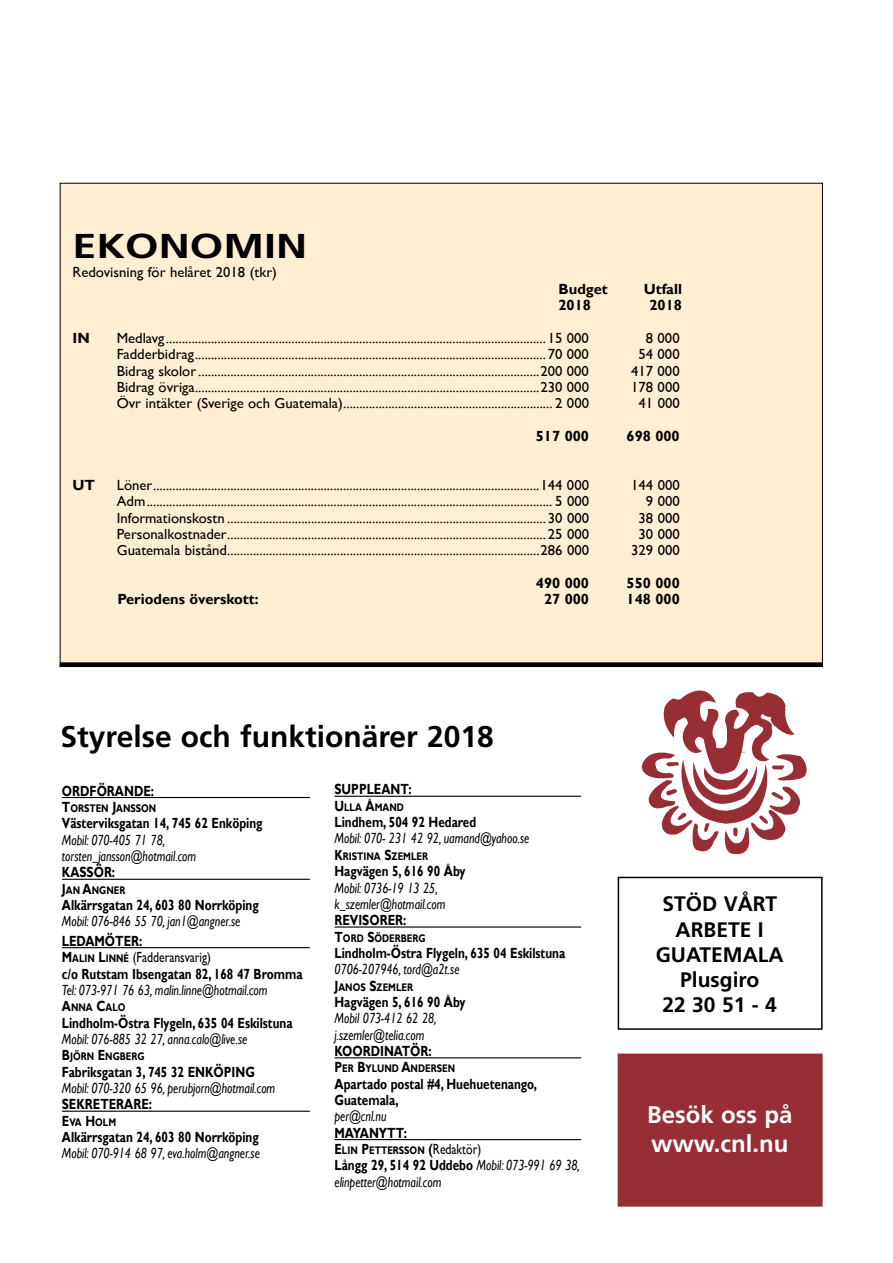
<style>
.page{position:relative;width:893px;height:1263px;background:#fff}
.page>*{position:absolute;margin:0;border:0;box-sizing:border-box;transform-origin:0 0}
.t1{font:700 34.5px "Frutiger";color:#000;scale:1.25 1}
.t2{font:700 30px "Frutiger";color:#000}
.t3{font:700 24px/28.8px "Frutiger";color:#fff}
.t4{font:700 21px/25.2px "Frutiger";color:#000;text-align:center}
.t5{font:14.7px "Gill Sans";color:#000}
.t6{font:700 14.7px/16.4px "Gill Sans";color:#000;scale:.8 1}
.t7{font:italic 14.7px/16.4px "Gill Sans";color:#000;scale:.8 1}
.t8{font:700 14.7px "Gill Sans";color:#000}
.t9{font:700 10.95px "Gill Sans";color:#000;scale:.8 1}
.s1{font-size:14.7px}
.s2{font-weight:400;font-size:14.7px}
.s3{font-weight:700;font-style:normal}
.s4{font-style:inherit}
.s5{font-size:10.95px}
.s6{font-weight:400}
</style>
<div class="page">
<div style="left:60px;top:183px;width:762px;height:483px;background:#ffeed2"></div>
<div style="left:60px;top:662px;width:763px;height:5px;background:#000"></div>
<hr style="left:62px;top:797px;width:248px;height:1px;background:#000">
<hr style="left:62px;top:879px;width:248px;height:1px;background:#000">
<hr style="left:62px;top:947px;width:248px;height:1px;background:#000">
<hr style="left:62px;top:1111px;width:248px;height:1px;background:#000">
<hr style="left:334px;top:796px;width:247px;height:1px;background:#000">
<hr style="left:334px;top:926px;width:247px;height:1px;background:#000">
<hr style="left:334px;top:1057px;width:247px;height:1px;background:#000">
<hr style="left:334px;top:1139px;width:247px;height:1px;background:#000">
<div style="left:618px;top:877px;width:205px;height:153px;border:2px solid #000"></div>
<div style="left:618px;top:1053px;width:205px;height:153px;background:#962e34;border:2px solid #962e34"></div>
<img style="left:641px;top:690px;width:166px;height:165px">
<h1 class="t1" style="left:72px;top:226px;width:189px">EKONOMIN</h1>
<p class="t5" style="left:72px;top:264px;width:206px">Redovisning för helåret 2018 (tkr)</p>
<p class="t8" style="left:558px;top:280px;width:51px">Budget</p>
<p class="t8" style="left:644px;top:280px;width:40px">Utfall</p>
<p class="t8" style="left:558px;top:296px;width:34px">2018</p>
<p class="t8" style="left:649px;top:296px;width:34px">2018</p>
<p class="t8" style="left:72px;top:329px;width:19px">IN</p>
<p class="t5" style="left:117px;top:329px;width:474px">Medlavg...................................................................................................................... 15 000</p>
<p class="t5" style="left:646px;top:329px;width:35px">8 000</p>
<p class="t5" style="left:117px;top:346px;width:474px">Fadderbidrag.............................................................................................................70 000</p>
<p class="t5" style="left:638px;top:346px;width:43px">54 000</p>
<p class="t5" style="left:117px;top:362px;width:474px">Bidrag skolor..........................................................................................................200 000</p>
<p class="t5" style="left:631px;top:362px;width:50px">417 000</p>
<p class="t5" style="left:117px;top:378px;width:474px">Bidrag övriga...........................................................................................................230 000</p>
<p class="t5" style="left:631px;top:378px;width:50px">178 000</p>
<p class="t5" style="left:117px;top:395px;width:474px">Övr intäkter (Sverige och Guatemala)................................................................. 2 000</p>
<p class="t5" style="left:638px;top:395px;width:43px">41 000</p>
<p class="t8" style="left:536px;top:427px;width:55px">517 000</p>
<p class="t8" style="left:627px;top:427px;width:55px">698 000</p>
<p class="t8" style="left:73px;top:476px;width:24px">UT</p>
<p class="t5" style="left:117px;top:476px;width:474px">Löner........................................................................................................................144 000</p>
<p class="t5" style="left:631px;top:476px;width:50px">144 000</p>
<p class="t5" style="left:117px;top:493px;width:474px">Adm.............................................................................................................................. 5 000</p>
<p class="t5" style="left:646px;top:493px;width:35px">9 000</p>
<p class="t5" style="left:117px;top:509px;width:474px">Informationskostn ...................................................................................................30 000</p>
<p class="t5" style="left:638px;top:509px;width:43px">38 000</p>
<p class="t5" style="left:117px;top:525px;width:474px">Personalkostnader...................................................................................................25 000</p>
<p class="t5" style="left:638px;top:525px;width:43px">30 000</p>
<p class="t5" style="left:117px;top:542px;width:474px">Guatemala bistånd.................................................................................................286 000</p>
<p class="t5" style="left:631px;top:542px;width:50px">329 000</p>
<p class="t8" style="left:536px;top:574px;width:55px">490 000</p>
<p class="t8" style="left:627px;top:574px;width:55px">550 000</p>
<p class="t8" style="left:118px;top:591px;width:143px">Periodens överskott:</p>
<p class="t8" style="left:544px;top:591px;width:47px">27 000</p>
<p class="t8" style="left:627px;top:591px;width:55px">148 000</p>
<h2 class="t2" style="left:61px;top:719px;width:435px">Styrelse och funktionärer 2018</h2>
<p class="t6" style="left:334px;top:782px;width:98px">SUPPLEANT:</p>
<p class="t9" style="left:334px;top:800px;width:88px"><span class="s1">U</span> LLA <span class="s1">Å</span>MAND</p>
<p class="t6" style="left:334px;top:814px;width:179px">Lindhem, 504 92 Hedared</p>
<p class="t7" style="left:334px;top:830px;width:245px">Mobil: 070- 231 42 92, uamand@yahoo.se</p>
<p class="t9" style="left:334px;top:849px;width:118px"><span class="s1">K</span>RISTINA <span class="s1">S</span>ZEMLER</p>
<p class="t6" style="left:334px;top:863px;width:165px">Hagvägen 5, 616 90 Åby</p>
<p class="t7" style="left:334px;top:879px;width:140px">Mobil: 0736-19 13 25, k_szemler@hotmail.com</p>
<p class="t6" style="left:334px;top:912px;width:91px">REVISORER:</p>
<p class="t9" style="left:334px;top:931px;width:115px"><span class="s1">T</span>ORD <span class="s1">S</span>ÖDERBERG</p>
<p class="t6" style="left:334px;top:945px;width:290px">Lindholm-Östra Flygeln, 635 04 Eskilstuna</p>
<p class="t7" style="left:334px;top:961px;width:158px">0706-207946, tord@a2t.se</p>
<p class="t9" style="left:334px;top:980px;width:100px"><span class="s1">J</span>ANOS <span class="s1">S</span>ZEMLER</p>
<p class="t6" style="left:334px;top:994px;width:165px">Hagvägen 5, 616 90 Åby</p>
<p class="t7" style="left:334px;top:1010px;width:129px">Mobil 073-412 62 28, j.szemler@telia.com</p>
<p class="t6" style="left:334px;top:1043px;width:123px">KOORDINATÖR:</p>
<p class="t9" style="left:334px;top:1062px;width:152px"><span class="s1">P</span>ER <span class="s1">B</span>YLUND <span class="s1">A</span>NDERSEN</p>
<p class="t6" style="left:334px;top:1076px;width:255px">Apartado postal #4, Huehuetenango,<br>Guatemala,</p>
<p class="t7" style="left:334px;top:1108px;width:67px">per@cnl.nu</p>
<p class="t6" style="left:334px;top:1125px;width:92px">MAYANYTT:</p>
<p class="t9" style="left:334px;top:1144px;width:185px"><span class="s1">E</span> LIN <span class="s1">P</span>ETTERSSON <span class="s1">(</span><span class="s2">Redaktör)</span></p>
<p class="t7" style="left:334px;top:1157px;width:308px"><span class="s3">Långg 29, 514 92 Uddebo</span> Mobil: 073-991 69 38, elinpetter@hotmail.com</p>
<p class="t6" style="left:62px;top:783px;width:117px">ORDFÖRANDE:</p>
<p class="t9" style="left:62px;top:802px;width:120px"><span class="s1">T</span>ORSTEN <span class="s1">J</span>ANSSON</p>
<p class="t6" style="left:62px;top:816px;width:252px">Västerviksgatan 14, 745 62 Enköping</p>
<p class="t7" style="left:62px;top:832px;width:169px">Mobil: 070-405 71 78, torsten_jansson@hotmail.com</p>
<p class="t6" style="left:62px;top:865px;width:68px">KASSÖR:</p>
<p class="t9" style="left:62px;top:883px;width:81px"><span class="s1">J</span>AN <span class="s1">A</span>NGNER</p>
<p class="t6" style="left:62px;top:897px;width:248px">Alkärrsgatan 24, 603 80 Norrköping</p>
<p class="t7" style="left:62px;top:913px;width:225px">Mobil: 076-846 55 70, jan1@angner.se</p>
<p class="t6" style="left:62px;top:933px;width:302px">LEDAMÖTER:<br><span class="s4">M</span><span class="s5">ALIN</span> <span class="s4">L</span><span class="s5">INNÉ</span> <span class="s6">(Fadderansvarig)<br></span>c/o Rutstam Ibsengatan 82, 168 47 Bromma</p>
<p class="t7" style="left:62px;top:982px;width:259px">Tel: 073-971 76 63, malin.linne@hotmail.com</p>
<p class="t9" style="left:62px;top:1001px;width:81px"><span class="s1">A</span>NNA <span class="s1">C</span>ALO</p>
<p class="t6" style="left:62px;top:1015px;width:290px">Lindholm-Östra Flygeln, 635 04 Eskilstuna</p>
<p class="t7" style="left:62px;top:1031px;width:233px">Mobil: 076-885 32 27, anna.calo@live.se</p>
<p class="t9" style="left:62px;top:1050px;width:105px"><span class="s1">B</span>JÖRN <span class="s1">E</span>NGBERG</p>
<p class="t6" style="left:62px;top:1064px;width:243px">Fabriksgatan 3, 745 32 ENKÖPING</p>
<p class="t7" style="left:62px;top:1080px;width:268px">Mobil: 070-320 65 96, perubjorn@hotmail.com</p>
<p class="t6" style="left:62px;top:1096px;width:114px">SEKRETERARE:</p>
<p class="t9" style="left:62px;top:1115px;width:68px"><span class="s1">E</span>VA <span class="s1">H</span>OLM</p>
<p class="t6" style="left:62px;top:1129px;width:248px">Alkärrsgatan 24, 603 80 Norrköping</p>
<p class="t7" style="left:62px;top:1145px;width:249px">Mobil: 070-914 68 97, eva.holm@angner.se</p>
<h3 class="t4" style="left:656px;top:891px;width:129px">STÖD VÅRT<br>ARBETE I<br>GUATEMALA<br>Plusgiro<br>22 30 51 - 4</h3>
<h3 class="t3" style="left:647px;top:1100px;width:147px">Besök oss på www.cnl.nu</h3>
</div>
